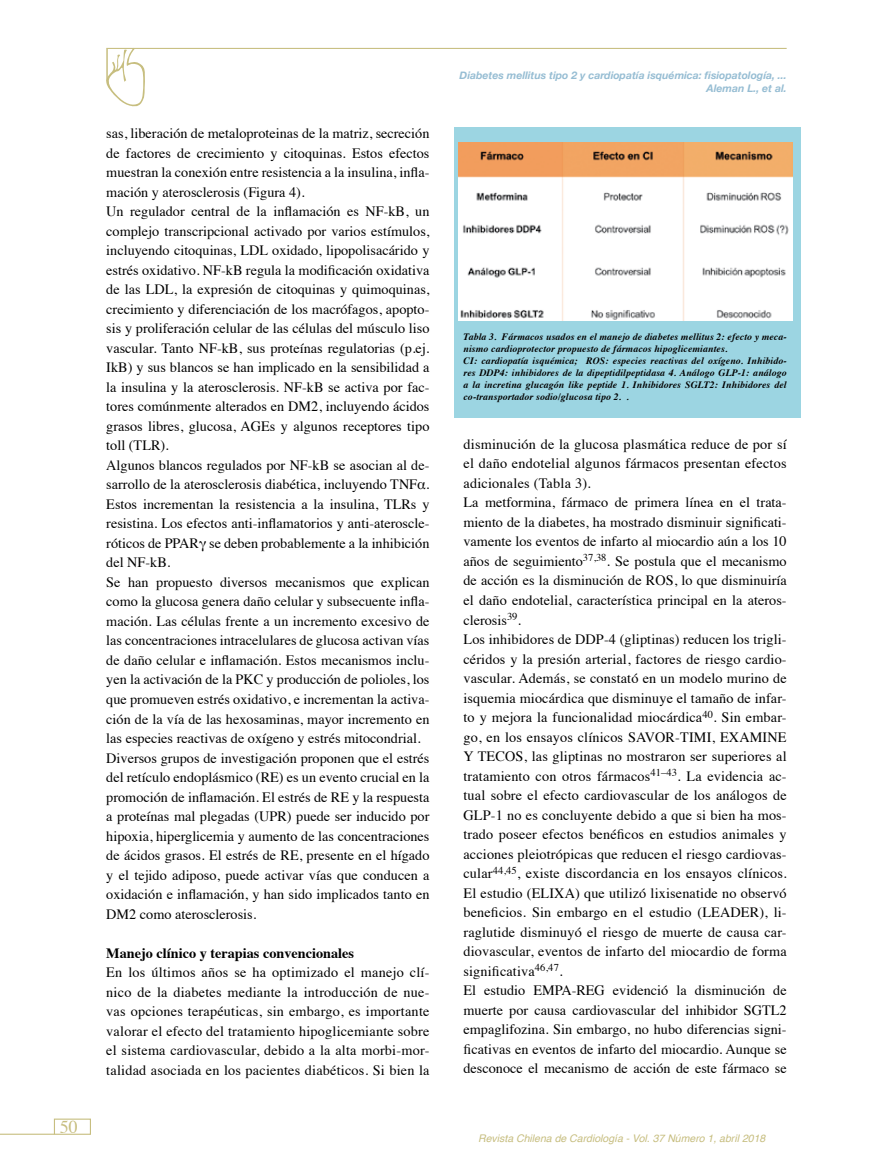
<style>
.page{position:relative;width:893px;height:1170px;background:#fff}
.page>*{position:absolute;margin:0;border:0;box-sizing:border-box;transform-origin:0 0}
.t1{font:18px "Times";color:#c7be80}
.t2{font:14.25px/19.5px "Times";color:#000}
.t3{font:700 14.25px "Times";color:#000}
.t4{font:italic 700 10.5px/12.6px "Helvetica Neue";color:#96bdd3;text-align:right}
.t5{font:italic 10.5px "Helvetica";color:#c7be80}
.t6{font:italic 700 9.75px/12px "Times";letter-spacing:.015em;color:#000}
</style>
<div class="page">
<hr style="left:0;top:1133px;width:54px;height:1px;background:#c7be80">
<div style="left:54px;top:1118px;width:37px;height:16px;border:1px solid #c7be80"></div>
<hr style="left:106px;top:48px;width:681px;height:1px;background:#c7be7f">
<svg style="left:106px;top:48px;width:39px;height:59px"></svg>
<hr style="left:106px;top:49px;width:2px;height:32px;background:#c7be7f">
<div style="left:454px;top:128px;width:346px;height:290px;background:#9cd5e2"></div>
<img style="left:458px;top:142px;width:334px;height:179px">
<p class="t1" style="left:60px;top:1110px;width:19px">50</p>
<p class="t2" style="left:106px;top:122px;width:325px">sas, liberación de metaloproteinas de la matriz, secreción de factores de crecimiento y citoquinas. Estos efectos muestran la conexión entre resistencia a la insulina, infla&shy;mación y aterosclerosis (Figura 4).<br>Un regulador central de la inflamación es NF-kB, un complejo transcripcional activado por varios estímulos, incluyendo citoquinas, LDL oxidado, lipopolisacárido y estrés oxidativo. NF-kB regula la modificación oxidativa de las LDL, la expresión de citoquinas y quimoquinas, crecimiento y diferenciación de los macrófagos, apopto&shy;sis y proliferación celular de las células del músculo liso vascular. Tanto NF-kB, sus proteínas regulatorias (p.ej.<br>IkB) y sus blancos se han implicado en la sensibilidad a la insulina y la aterosclerosis. NF-kB se activa por fac&shy;tores comúnmente alterados en DM2, incluyendo ácidos grasos libres, glucosa, AGEs y algunos receptores tipo toll (TLR).<br>Algunos blancos regulados por NF-kB se asocian al de&shy;sarrollo de la aterosclerosis diabética, incluyendo TNFα.<br>Estos incrementan la resistencia a la insulina, TLRs y resistina. Los efectos anti-inflamatorios y anti-ateroscle&shy;róticos de PPARγ se deben probablemente a la inhibición del NF-kB.<br>Se han propuesto diversos mecanismos que explican como la glucosa genera daño celular y subsecuente infla&shy;mación. Las células frente a un incremento excesivo de las concentraciones intracelulares de glucosa activan vías de daño celular e inflamación. Estos mecanismos inclu&shy;yen la activación de la PKC y producción de polioles, los que promueven estrés oxidativo, e incrementan la activa&shy;ción de la vía de las hexosaminas, mayor incremento en las especies reactivas de oxígeno y estrés mitocondrial.<br>Diversos grupos de investigación proponen que el estrés del retículo endoplásmico (RE) es un evento crucial en la promoción de inflamación. El estrés de RE y la respuesta a proteínas mal plegadas (UPR) puede ser inducido por hipoxia, hiperglicemia y aumento de las concentraciones de ácidos grasos. El estrés de RE, presente en el hígado y el tejido adiposo, puede activar vías que conducen a oxidación e inflamación, y han sido implicados tanto en DM2 como aterosclerosis.</p>
<p class="t3" style="left:106px;top:939px;width:249px">Manejo clínico y terapias convencionales</p>
<p class="t2" style="left:106px;top:961px;width:325px;text-align:justify">En los últimos años se ha optimizado el manejo clí&shy;nico de la diabetes mediante la introducción de nue&shy;vas opciones terapéuticas, sin embargo, es importante valorar el efecto del tratamiento hipoglicemiante sobre el sistema cardiovascular, debido a la alta morbi-mor&shy;talidad asociada en los pacientes diabéticos. Si bien la</p>
<p class="t4" style="left:460px;top:70px;width:329px">Diabetes mellitus tipo 2 y cardiopatía isquémica: fisiopatología, ...<br>Aleman L., et al.</p>
<p class="t6" style="left:463px;top:330px;width:325px">Tabla 3. Fármacos usados en el manejo de diabetes mellitus 2: efecto y meca&shy;nismo cardioprotector propuesto de fármacos hipoglicemiantes.<br>CI: cardiopatía isquémica; ROS: especies reactivas del oxígeno. Inhibido&shy;res DDP4: inhibidores de la dipeptidilpeptidasa 4. Análogo GLP-1: análogo a la incretina glucagón like peptide 1. Inhibidores SGLT2: Inhibidores del co-transportador sodio/glucosa tipo 2. .</p>
<p class="t2" style="left:463px;top:433px;width:325px">disminución de la glucosa plasmática reduce de por sí el daño endotelial algunos fármacos presentan efectos adicionales (Tabla 3).<br>La metformina, fármaco de primera línea en el trata&shy;miento de la diabetes, ha mostrado disminuir significati&shy;vamente los eventos de infarto al miocardio aún a los 10 años de seguimiento<sup>37,38</sup>. Se postula que el mecanismo de acción es la disminución de ROS, lo que disminuiría el daño endotelial, característica principal en la ateros&shy;clerosis<sup>39</sup>.<br>Los inhibidores de DDP-4 (gliptinas) reducen los trigli&shy;céridos y la presión arterial, factores de riesgo cardio&shy;vascular. Además, se constató en un modelo murino de isquemia miocárdica que disminuye el tamaño de infar&shy;to y mejora la funcionalidad miocárdica<sup>40</sup>. Sin embar&shy;go, en los ensayos clínicos SAVOR-TIMI, EXAMINE Y TECOS, las gliptinas no mostraron ser superiores al tratamiento con otros fármacos<sup>41–43</sup>. La evidencia ac&shy;tual sobre el efecto cardiovascular de los análogos de GLP-1 no es concluyente debido a que si bien ha mos&shy;trado poseer efectos benéficos en estudios animales y acciones pleiotrópicas que reducen el riesgo cardiovas&shy;cular<sup>44,45</sup>, existe discordancia en los ensayos clínicos.<br>El estudio (ELIXA) que utilizó lixisenatide no observó beneficios. Sin embargo en el estudio (LEADER), li&shy;raglutide disminuyó el riesgo de muerte de causa car&shy;diovascular, eventos de infarto del miocardio de forma significativa<sup>46,47</sup>.<br>El estudio EMPA-REG evidenció la disminución de muerte por causa cardiovascular del inhibidor SGTL2 empaglifozina. Sin embargo, no hubo diferencias signi&shy;ficativas en eventos de infarto del miocardio. Aunque se desconoce el mecanismo de acción de este fármaco se</p>
<p class="t5" style="left:478px;top:1129px;width:289px">Revista Chilena de Cardiología - Vol. 37 Número 1, abril 2018</p>
</div>
